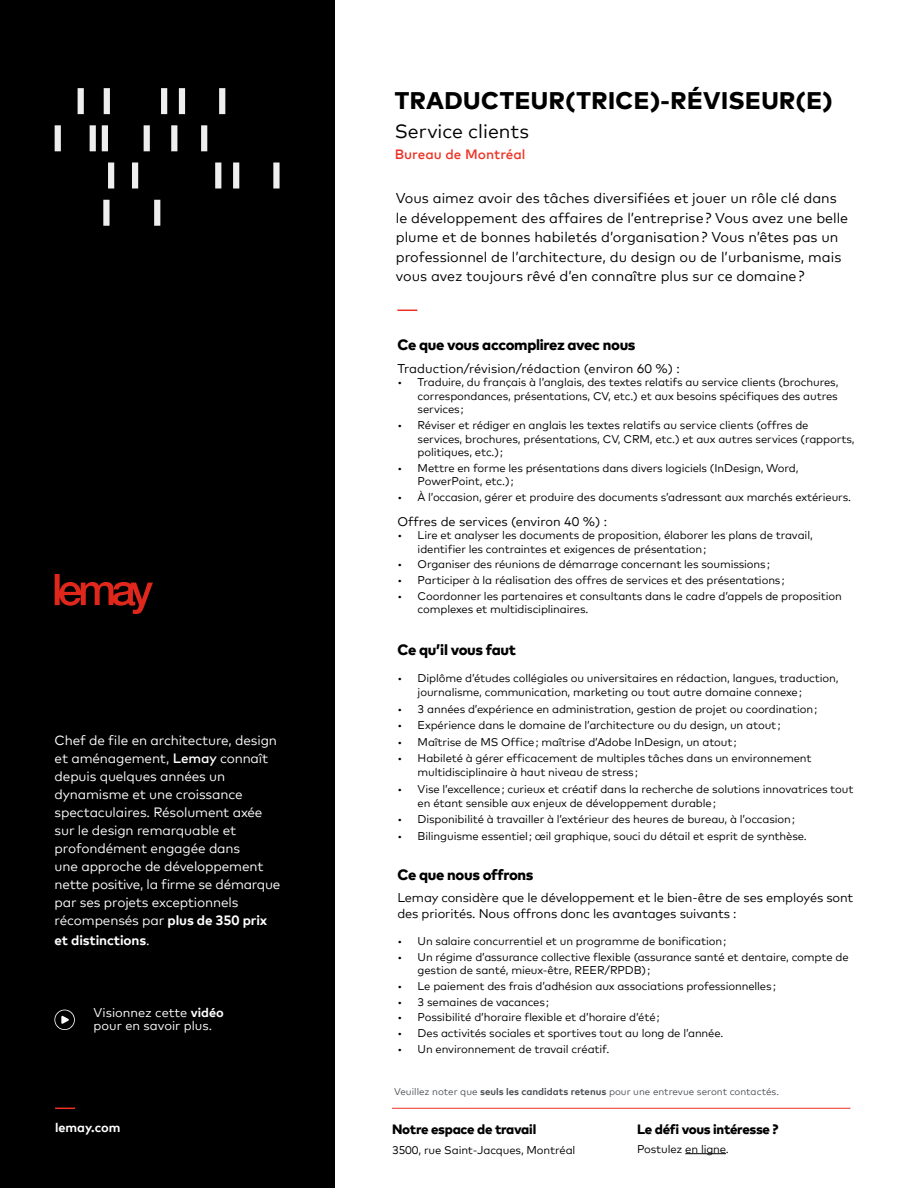
<style>
.page{position:relative;width:918px;height:1188px;background:#fff}
.page>*{position:absolute;margin:0;border:0;box-sizing:border-box;transform-origin:0 0}
.t1{font:800 24px "Mark Offc Pro";letter-spacing:.02em;color:#000}
.t2{font:19.5px "Mark Offc Pro";color:#000}
.t3{font:800 15px "Mark Offc Pro";letter-spacing:-.02em;color:#000}
.t4{font:14.25px/19.5px "Mark Offc Pro";color:#000}
.t5{font:13.5px/18px "Mark Offc Pro";letter-spacing:-.01em;color:#fff}
.t6{font:800 13.5px "Mark Offc Pro";letter-spacing:-.02em;color:#000}
.t7{font:500 13.5px "Mark Offc Pro";color:#ee3124}
.t8{font:700 13.5px "Mark Offc Pro";letter-spacing:-.01em;color:#fff}
.t9{font:12.75px/15.8px "Mark Offc Pro";letter-spacing:-.01em;color:#000}
.t10{font:12.75px/13.5px "Mark Offc Pro";color:#fff}
.t11{font:700 12.75px "Mark Offc Pro";color:#fff}
.t12{font:11.25px/13.5px "Mark Offc Pro";letter-spacing:-.01em;color:#000}
.t13{font:9.75px "Mark Offc Pro";color:#4d5156}
.s1{font-weight:500}
.s2{font-weight:700}
.s3{font-weight:400}
</style>
<div class="page">
<div style="left:0;top:0;width:334px;height:1188px;background:#000"></div>
<svg style="left:55px;top:574px;width:98px;height:40px"></svg>
<svg style="left:397px;top:310px;width:20px;height:1px"></svg>
<svg style="left:55px;top:88px;width:225px;height:138px"></svg>
<svg style="left:54px;top:1010px;width:21px;height:20px"></svg>
<svg style="left:55px;top:1108px;width:20px;height:1px"></svg>
<hr style="left:392px;top:1108px;width:458px;height:1px;background:#ee3124">
<hr style="left:685px;top:1153px;width:41px;height:1px;background:#000">
<p class="t5" style="left:55px;top:730px;width:227px">Chef de file en architecture, design et aménagement, <span class="s1">Lemay</span> connaît depuis quelques années un dynamisme et une croissance spectaculaires. Résolument axée sur le design remarquable et profondément engagée dans<br>une approche de développement nette positive, la firme se démarque par ses projets exceptionnels récompensés par <span class="s2">plus de 350 prix</span></p>
<p class="t8" style="left:55px;top:929px;width:96px">et distinctions<span class="s3">.</span></p>
<p class="t10" style="left:94px;top:1004px;width:132px">Visionnez cette <span class="s2">vidéo </span>pour en savoir plus.</p>
<p class="t11" style="left:55px;top:1118px;width:67px">lemay.com</p>
<h1 class="t1" style="left:395px;top:82px;width:439px">TRADUCTEUR(TRICE)-RÉVISEUR(E)</h1>
<h2 class="t2" style="left:395px;top:117px;width:136px">Service clients</h2>
<p class="t7" style="left:395px;top:144px;width:132px">Bureau de Montréal</p>
<p class="t4" style="left:396px;top:187px;width:454px">Vous aimez avoir des tâches diversifiées et jouer un rôle clé dans le développement des affaires de l’entreprise? Vous avez une belle plume et de bonnes habiletés d’organisation? Vous n’êtes pas un professionnel de l’architecture, du design ou de l’urbanisme, mais vous avez toujours rêvé d’en connaître plus sur ce domaine?</p>
<h3 class="t3" style="left:397px;top:334px;width:240px">Ce que vous accomplirez avec nous</h3>
<p class="t9" style="left:397px;top:360px;width:284px">Traduction/révision/rédaction (environ 60 %) :</p>
<p class="t12" style="left:418px;top:375px;width:422px;text-align:justify;text-indent:-20px">• Traduire, du français à l’anglais, des textes relatifs au service clients (brochures, correspondances, présentations, CV, etc.) et aux besoins spécifiques des autres services;</p>
<p class="t12" style="left:418px;top:417px;width:438px;text-indent:-20px">• Réviser et rédiger en anglais les textes relatifs au service clients (offres de services, brochures, présentations, CV, CRM, etc.) et aux autres services (rapports, politiques, etc.) ;</p>
<p class="t12" style="left:418px;top:460px;width:382px;text-indent:-20px">• Mettre en forme les présentations dans divers logiciels (InDesign, Word,<br>PowerPoint, etc.) ;</p>
<p class="t12" style="left:397px;top:489px;width:455px">• À l’occasion, gérer et produire des documents s’adressant aux marchés extérieurs.</p>
<p class="t9" style="left:397px;top:512px;width:211px">Offres de services (environ 40 %) :</p>
<p class="t12" style="left:418px;top:527px;width:397px;text-indent:-20px">• Lire et analyser les documents de proposition, élaborer les plans de travail, identifier les contraintes et exigences de présentation;</p>
<p class="t12" style="left:397px;top:557px;width:374px">• Organiser des réunions de démarrage concernant les soumissions;</p>
<p class="t12" style="left:397px;top:572px;width:389px">• Participer à la réalisation des offres de services et des présentations;</p>
<p class="t12" style="left:418px;top:588px;width:426px;text-indent:-20px">• Coordonner les partenaires et consultants dans le cadre d’appels de proposition complexes et multidisciplinaires.</p>
<h3 class="t3" style="left:397px;top:638px;width:120px">Ce qu’il vous faut</h3>
<p class="t12" style="left:418px;top:670px;width:423px;line-height:14.2px;text-indent:-20px">• Diplôme d’études collégiales ou universitaires en rédaction, langues, traduction, journalisme, communication, marketing ou tout autre domaine connexe;</p>
<p class="t12" style="left:397px;top:701px;width:421px">• 3 années d’expérience en administration, gestion de projet ou coordination;</p>
<p class="t12" style="left:397px;top:717px;width:385px">• Expérience dans le domaine de l’architecture ou du design, un atout ;</p>
<p class="t12" style="left:397px;top:734px;width:341px">• Maîtrise de MS Office; maîtrise d’Adobe InDesign, un atout;</p>
<p class="t12" style="left:418px;top:750px;width:395px;line-height:14.2px;text-indent:-20px">• Habileté à gérer efficacement de multiples tâches dans un environnement multidisciplinaire à haut niveau de stress;</p>
<p class="t12" style="left:418px;top:781px;width:437px;line-height:14.2px;text-indent:-20px">• Vise l’excellence; curieux et créatif dans la recherche de solutions innovatrices tout en étant sensible aux enjeux de développement durable;</p>
<p class="t12" style="left:397px;top:812px;width:399px">• Disponibilité à travailler à l’extérieur des heures de bureau, à l’occasion;</p>
<p class="t12" style="left:397px;top:828px;width:411px">• Bilinguisme essentiel; œil graphique, souci du détail et esprit de synthèse.</p>
<h3 class="t3" style="left:397px;top:863px;width:138px">Ce que nous offrons</h3>
<p class="t9" style="left:397px;top:889px;width:457px">Lemay considère que le développement et le bien-être de ses employés sont des priorités. Nous offrons donc les avantages suivants :</p>
<p class="t12" style="left:397px;top:934px;width:330px">• Un salaire concurrentiel et un programme de bonification;</p>
<p class="t12" style="left:418px;top:949px;width:433px;text-indent:-20px">• Un régime d’assurance collective flexible (assurance santé et dentaire, compte de gestion de santé, mieux-être, REER/RPDB) ;</p>
<p class="t12" style="left:397px;top:978px;width:380px">• Le paiement des frais d’adhésion aux associations professionnelles;</p>
<p class="t12" style="left:397px;top:994px;width:153px">• 3 semaines de vacances;</p>
<p class="t12" style="left:397px;top:1010px;width:264px">• Possibilité d’horaire flexible et d’horaire d’été;</p>
<p class="t12" style="left:397px;top:1025px;width:328px">• Des activités sociales et sportives tout au long de l’année.</p>
<p class="t12" style="left:397px;top:1041px;width:213px">• Un environnement de travail créatif.</p>
<p class="t13" style="left:394px;top:1085px;width:386px">Veuillez noter que <span class="s2">seuls les candidats retenus</span> pour une entrevue seront contactés.</p>
<p class="t6" style="left:392px;top:1119px;width:146px">Notre espace de travail</p>
<p class="t12" style="left:392px;top:1142px;width:185px">3500, rue Saint-Jacques, Montréal</p>
<p class="t6" style="left:637px;top:1119px;width:143px">Le défi vous intéresse ?</p>
<p class="t12" style="left:637px;top:1141px;width:93px">Postulez en ligne.</p>
</div>
